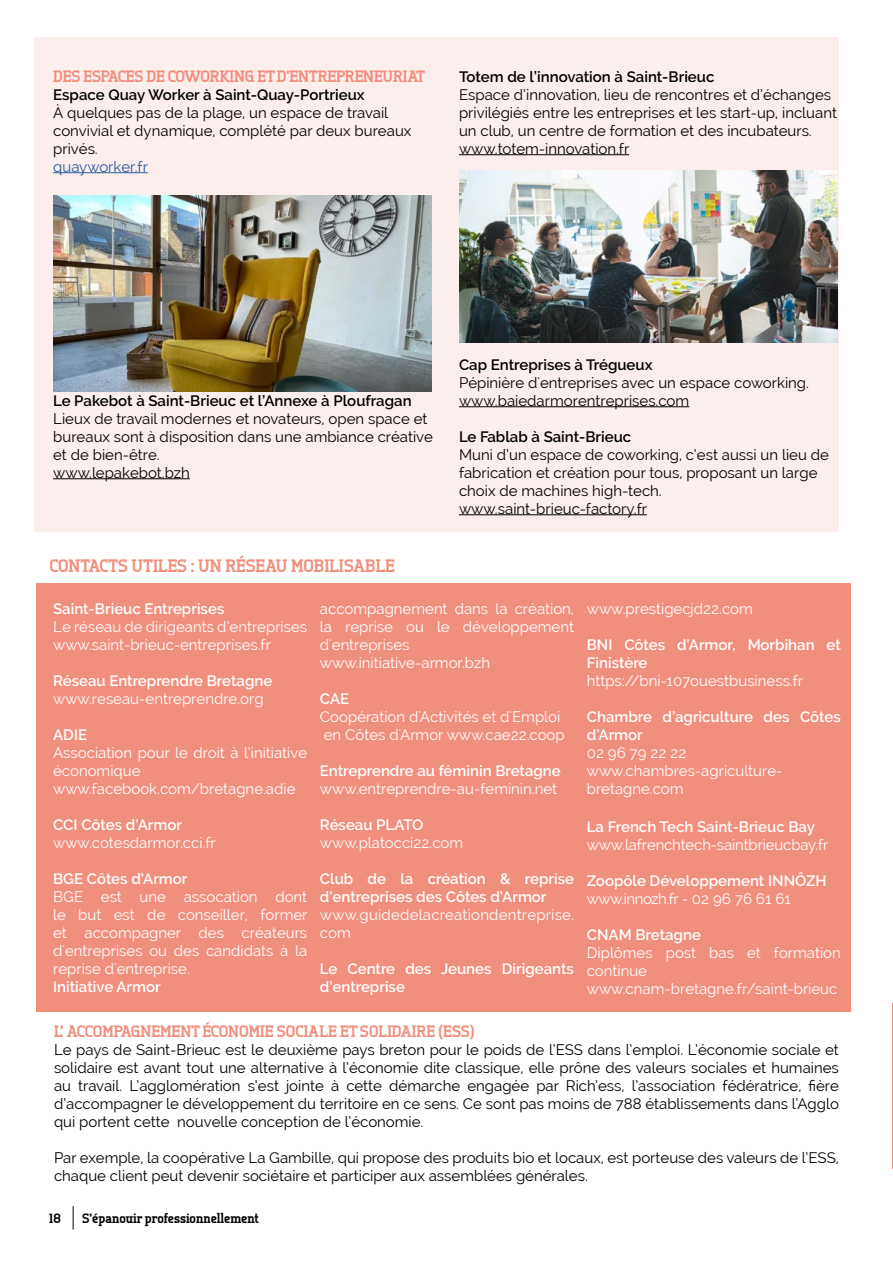
<style>
.page{position:relative;width:893px;height:1263px;background:#fff}
.page>*{position:absolute;margin:0;border:0;box-sizing:border-box;transform-origin:0 0}
.t1{font:800 18px "Tertre";color:#f18f7d}
.t2{font:800 16.5px "Tertre";letter-spacing:-.01em;color:#f18f7d}
.t3{font:15px/18px "Raleway";color:#000}
.t4{font:15px/18px "Raleway";color:#fff}
.t5{font:600 15px/18px "Raleway";color:#fff}
.t6{font:600 15px "Raleway";color:#000}
.t7{font:15px "Raleway";letter-spacing:-.03em;color:#fff}
.t8{font:15px "Raleway";color:#275b9b}
.t9{font:800 13.5px "Tertre";color:#000}
</style>
<div class="page">
<svg style="left:73px;top:1206px;width:1px;height:23px"></svg>
<div style="left:35px;top:37px;width:804px;height:494px;background:#fceeec"></div>
<div style="left:37px;top:584px;width:813px;height:428px;background:#f18f7d"></div>
<hr style="left:53px;top:172px;width:95px;height:1px;background:#275b9b">
<hr style="left:53px;top:478px;width:137px;height:1px;background:#000">
<img style="left:53px;top:195px;width:378px;height:197px">
<img style="left:459px;top:171px;width:378px;height:171px">
<hr style="left:459px;top:154px;width:170px;height:1px;background:#000">
<hr style="left:459px;top:406px;width:230px;height:1px;background:#000">
<hr style="left:459px;top:514px;width:188px;height:1px;background:#000">
<hr style="left:892px;top:1003px;width:1px;height:166px;background:#f18f7d">
<p class="t2" style="left:53px;top:65px;width:374px">DES ESPACES DE COWORKING ET D'ENTREPRENEURIAT</p>
<p class="t6" style="left:53px;top:86px;width:313px">Espace Quay Worker à Saint-Quay-Portrieux</p>
<p class="t3" style="left:53px;top:103px;width:360px">À quelques pas de la plage, un espace de travail convivial et dynamique, complété par deux bureaux privés.</p>
<p class="t8" style="left:53px;top:158px;width:96px">quayworker.fr</p>
<p class="t6" style="left:459px;top:68px;width:257px">Totem de l’innovation à Saint-Brieuc</p>
<p class="t3" style="left:459px;top:85px;width:379px">Espace d’innovation, lieu de rencontres et d’échanges privilégiés entre les entreprises et les start-up, incluant un club, un centre de formation et des incubateurs. www.totem-innovation.fr</p>
<p class="t6" style="left:53px;top:392px;width:360px">Le Pakebot à Saint-Brieuc et l’Annexe à Ploufragan</p>
<p class="t3" style="left:53px;top:409px;width:381px">Lieux de travail modernes et novateurs, open space et bureaux sont à disposition dans une ambiance créative et de bien-être.<br>www.lepakebot.bzh</p>
<p class="t1" style="left:50px;top:554px;width:347px">CONTACTS UTILES : UN RÉSEAU MOBILISABLE</p>
<p class="t6" style="left:459px;top:356px;width:195px">Cap Entreprises à Trégueux</p>
<p class="t3" style="left:459px;top:373px;width:351px">Pépinière d'entreprises avec un espace coworking. www.baiedarmorentreprises.com</p>
<p class="t6" style="left:459px;top:428px;width:174px">Le Fablab à Saint-Brieuc</p>
<p class="t3" style="left:459px;top:445px;width:371px">Muni d’un espace de coworking, c’est aussi un lieu de fabrication et création pour tous, proposant un large choix de machines high-tech. www.saint-brieuc-factory.fr</p>
<p class="t5" style="left:53px;top:599px;width:173px">Saint-Brieuc Entreprises</p>
<p class="t4" style="left:53px;top:617px;width:256px">Le réseau de dirigeants d’entreprises www.saint-brieuc-entreprises.fr</p>
<p class="t5" style="left:53px;top:671px;width:221px">Réseau Entreprendre Bretagne</p>
<p class="t4" style="left:53px;top:689px;width:212px">www.reseau-entreprendre.org</p>
<p class="t5" style="left:53px;top:725px;width:35px">ADIE</p>
<p class="t4" style="left:53px;top:743px;width:256px">Association pour le droit à l’initiative économique www.facebook.com/bretagne.adie</p>
<p class="t5" style="left:53px;top:815px;width:130px">CCI Côtes d'Armor</p>
<p class="t4" style="left:53px;top:833px;width:164px">www.cotesdarmor.cci.fr</p>
<p class="t5" style="left:53px;top:869px;width:136px">BGE Côtes d'Armor</p>
<p class="t4" style="left:53px;top:887px;width:256px;text-align:justify">BGE est une assocation dont le but est de conseiller, former et accompagner des créateurs d'entreprises ou des candidats à la reprise d'entreprise.</p>
<p class="t5" style="left:53px;top:977px;width:109px">Initiative Armor</p>
<p class="t4" style="left:320px;top:599px;width:256px">accompagnement dans la création, la reprise ou le développement d'entreprises www.initiative-armor.bzh</p>
<p class="t5" style="left:320px;top:689px;width:31px">CAE</p>
<p class="t4" style="left:320px;top:707px;width:246px">Coopération d'Activités et d'Emploi en Côtes d'Armor www.cae22.coop</p>
<p class="t5" style="left:320px;top:761px;width:242px">Entreprendre au féminin Bretagne</p>
<p class="t4" style="left:320px;top:779px;width:239px">www.entreprendre-au-feminin.net</p>
<p class="t5" style="left:320px;top:815px;width:105px">Réseau PLATO</p>
<p class="t4" style="left:320px;top:833px;width:145px">www.platocci22.com</p>
<p class="t5" style="left:320px;top:869px;width:256px">Club de la création &amp; reprise d'entreprises des Côtes d'Armor</p>
<p class="t4" style="left:320px;top:905px;width:256px">www.guidedelacreationdentreprise. com</p>
<p class="t5" style="left:320px;top:959px;width:256px">Le Centre des Jeunes Dirigeants d’entreprise</p>
<p class="t4" style="left:587px;top:599px;width:168px">www.prestigecjd22.com</p>
<p class="t5" style="left:587px;top:635px;width:256px">BNI Côtes d'Armor, Morbihan et<br>Finistère</p>
<p class="t4" style="left:587px;top:671px;width:218px">https://bni-107ouestbusiness.fr</p>
<p class="t5" style="left:587px;top:707px;width:256px">Chambre d’agriculture des Côtes d’Armor</p>
<p class="t4" style="left:587px;top:743px;width:197px">02 96 79 22 22 www.chambres-agriculture&shy;bretagne.com</p>
<p class="t5" style="left:587px;top:817px;width:230px">La French Tech Saint-Brieuc Bay</p>
<p class="t4" style="left:587px;top:835px;width:243px">www.lafrenchtech-saintbrieucbay.fr</p>
<p class="t5" style="left:587px;top:871px;width:241px">Zoopôle Développement INNÔZH</p>
<p class="t7" style="left:587px;top:889px;width:206px">www.innozh.fr - 02 96 76 61 61</p>
<p class="t5" style="left:587px;top:925px;width:116px">CNAM Bretagne</p>
<p class="t4" style="left:587px;top:943px;width:256px">Diplômes post bas et formation continue www.cnam-bretagne.fr/saint-brieuc</p>
<p class="t2" style="left:54px;top:1021px;width:422px">L’ ACCOMPAGNEMENT ÉCONOMIE SOCIALE ET SOLIDAIRE (ESS)</p>
<p class="t3" style="left:54px;top:1041px;width:786px;text-align:justify">Le pays de Saint-Brieuc est le deuxième pays breton pour le poids de l’ESS dans l’emploi. L’économie sociale et solidaire est avant tout une alternative à l’économie dite classique, elle prône des valeurs sociales et humaines au travail. L’agglomération s’est jointe à cette démarche engagée par Rich’ess, l’association fédératrice, fière d’accompagner le développement du territoire en ce sens. Ce sont pas moins de 788 établissements dans l’Agglo qui portent cette nouvelle conception de l’économie.</p>
<p class="t3" style="left:54px;top:1149px;width:786px">Par exemple, la coopérative La Gambille, qui propose des produits bio et locaux, est porteuse des valeurs de l’ESS, chaque client peut devenir sociétaire et participer aux assemblées générales.</p>
<p class="t9" style="left:49px;top:1210px;width:13px">18</p>
<p class="t9" style="left:82px;top:1210px;width:178px">S’épanouir professionnellement</p>
</div>
